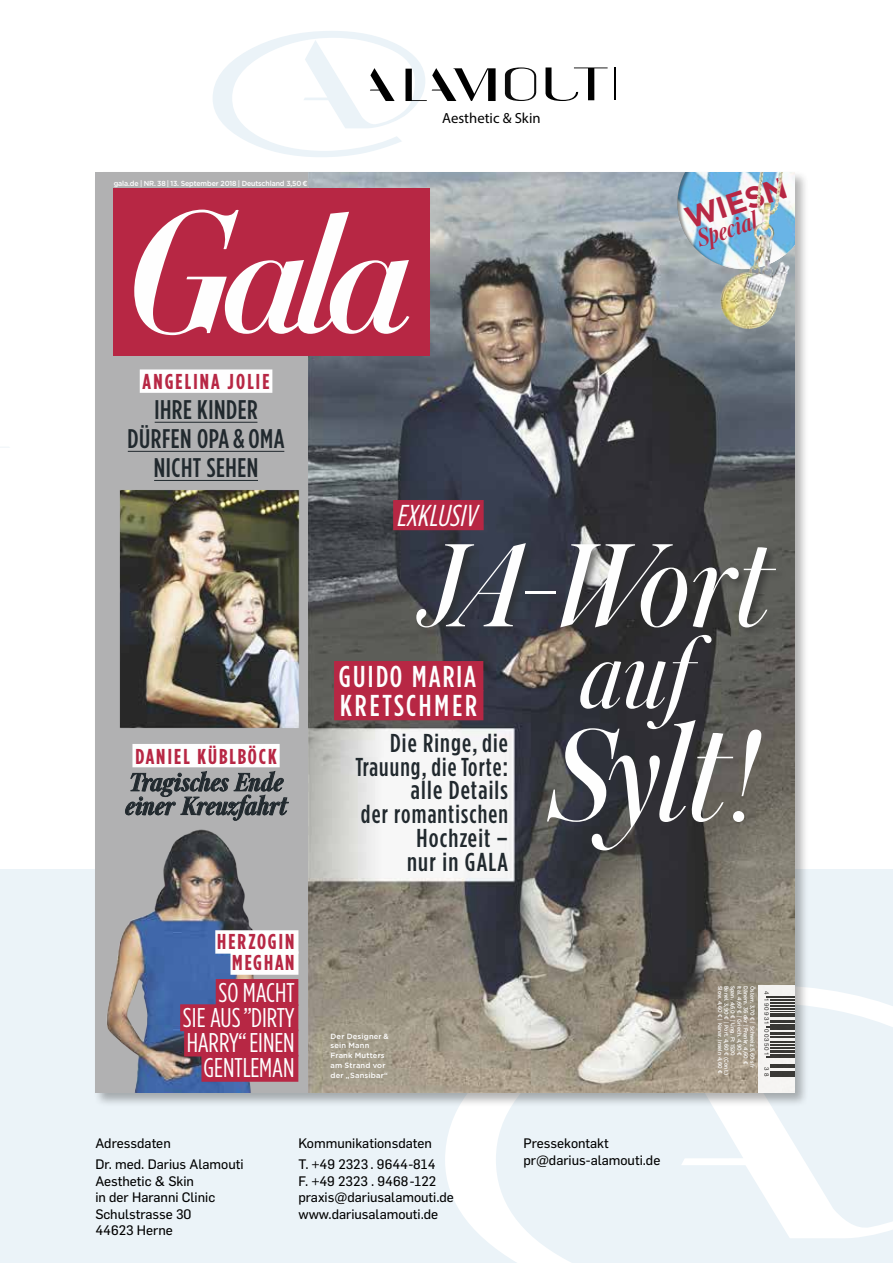
<style>
.page{position:relative;width:893px;height:1263px;background:#fff}
.page>*{position:absolute;margin:0;border:0;box-sizing:border-box;transform-origin:0 0}
.t1{font:129.3px "Glanz Gala Regular Hdl Italic";color:#fefefe}
.t2{font:116.4px "Glanz Gala Regular Hdl Italic";letter-spacing:-.065em;color:#fefefe}
.t3{font:92.4px "Glanz Gala Regular Hdl Italic";color:#fefefe}
.t4{font:700 30.3px "Gotham";color:#b72744}
.t5{font:500 30.15px/29.1px "Gotham Condensed";letter-spacing:.08em;color:#fefefe}
.t6{font:italic 30.15px "Gotham Condensed";color:#fefefe}
.t7{font:27px/25.2px "Gotham Condensed";color:#fefefe;text-align:right}
.t8{font:500 27px/29.1px "Gotham Condensed";letter-spacing:.02em;color:#21292e;text-align:center}
.t9{font:500 25.8px/23.7px "Gotham Condensed";letter-spacing:.045em;color:#21292e;text-align:right}
.t10{font:24.75px/23.7px "Glanz Gala Semibold Txt Italic";letter-spacing:-.015em;color:#21292e}
.t11{font:24.45px "Glanz Gala Semibold Txt Italic";color:#b72744;scale:.9 1}
.t12{font:700 21.6px/21.1px "Gotham Condensed";letter-spacing:.1em;color:#b72744;text-align:right}
.t13{font:14.7px "Myriad Pro";color:#000}
.t14{font:13.5px/16.5px "Flama Basic";color:#000}
.t15{font:500 7.5px/9.8px "Gotham";letter-spacing:.025em;color:#fefefe}
.t16{font:500 7.35px "Gotham";letter-spacing:-.01em;color:#fefefe;scale:.95 1}
.t17{font:6.3px "Helvetica";letter-spacing:.17em;color:#2e2e2d}
.t18{font:500 5.7px "Gotham";letter-spacing:.02em;color:#fefefe;scale:.86 1}
</style>
<div class="page">
<div style="left:0;top:870px;width:893px;height:393px;background:#ebf3f8"></div>
<svg style="left:445px;top:988px;width:448px;height:275px"></svg>
<hr style="left:614px;top:67px;width:1px;height:33px;background:#000">
<svg style="left:546px;top:67px;width:62px;height:34px"></svg>
<svg style="left:213px;top:31px;width:283px;height:126px"></svg>
<svg style="left:505px;top:67px;width:32px;height:34px"></svg>
<div style="left:93px;top:170px;width:716px;height:937px;background:#000;opacity:.3"></div>
<img style="left:308px;top:172px;width:487px;height:921px">
<div style="left:334px;top:661px;width:149px;height:30px;background:#b72744"></div>
<div style="left:334px;top:690px;width:149px;height:30px;background:#b72744"></div>
<div style="left:95px;top:172px;width:213px;height:921px;background:#b1b1b2"></div>
<div style="left:758px;top:986px;width:37px;height:107px;background:#f5f4f2"></div>
<svg style="left:766px;top:996px;width:28px;height:47px"></svg>
<hr style="left:770px;top:1044px;width:24px;height:2px;background:#2e2e2d">
<hr style="left:770px;top:1047px;width:24px;height:2px;background:#2e2e2d">
<svg style="left:766px;top:1050px;width:28px;height:8px"></svg>
<svg style="left:770px;top:1064px;width:24px;height:10px"></svg>
<hr style="left:770px;top:1075px;width:24px;height:2px;background:#2e2e2d">
<div style="left:140px;top:369px;width:132px;height:24px;background:#fefefe"></div>
<hr style="left:155px;top:422px;width:102px;height:1px;background:#21292e">
<hr style="left:128px;top:451px;width:156px;height:1px;background:#21292e">
<hr style="left:154px;top:480px;width:104px;height:1px;background:#21292e">
<div style="left:414px;top:541px;width:373px;height:98px;background:#2e2e2d;opacity:.65"></div>
<img style="left:107px;top:490px;width:193px;height:603px">
<div style="left:216px;top:979px;width:82px;height:27px;background:#b72744"></div>
<div style="left:180px;top:1004px;width:118px;height:27px;background:#b72744"></div>
<div style="left:184px;top:1029px;width:114px;height:27px;background:#b72744"></div>
<div style="left:201px;top:1055px;width:97px;height:27px;background:#b72744"></div>
<div style="left:132px;top:744px;width:148px;height:23px;background:#fefefe"></div>
<svg style="left:125px;top:771px;width:163px;height:49px"></svg>
<div style="left:215px;top:930px;width:83px;height:24px;background:#fefefe"></div>
<div style="left:230px;top:951px;width:68px;height:24px;background:#fefefe"></div>
<div style="left:393px;top:500px;width:91px;height:30px;background:#b72744"></div>
<svg style="left:659px;top:172px;width:42px;height:115px;background:#9cb2bf"></svg>
<img style="left:701px;top:172px;width:94px;height:165px">
<div style="left:114px;top:189px;width:316px;height:167px;background:#b72744"></div>
<svg style="left:134px;top:210px;width:275px;height:125px"></svg>
<p class="t16" style="left:114px;top:179px;width:206px">gala.de | NR. 38 | 13. September 2018 | Deutschland 3,50 €</p>
<p class="t13" style="left:442px;top:109px;width:100px">Aesthetic &amp; Skin</p>
<h3 class="t4" style="left:680px;top:200px;width:107px;rotate:-18deg">WIESN</h3>
<h3 class="t11" style="left:693px;top:225px;width:71px;rotate:-18deg">Special</h3>
<h3 class="t12" style="left:143px;top:370px;width:128px">ANGELINA JOLIE</h3>
<h3 class="t8" style="left:128px;top:394px;width:159px">IHRE KINDER<br>DÜRFEN OPA &amp; OMA<br>NICHT SEHEN</h3>
<h3 class="t12" style="left:135px;top:745px;width:143px">DANIEL KÜBLBÖCK</h3>
<h3 class="t10" style="left:125px;top:770px;width:164px">Tragisches Ende einer Kreuzfahrt</h3>
<h3 class="t12" style="left:217px;top:931px;width:79px">HERZOGIN<br>MEGHAN</h3>
<h3 class="t7" style="left:183px;top:979px;width:113px">SO MACHT<br>SIE AUS”DIRTY<br>HARRY“EINEN<br>GENTLEMAN</h3>
<h3 class="t6" style="left:396px;top:499px;width:88px">EXKLUSIV</h3>
<h2 class="t2" style="left:418px;top:513px;width:353px">JA-Wort</h2>
<h3 class="t5" style="left:339px;top:661px;width:139px">GUIDO MARIA<br>KRETSCHMER</h3>
<h3 class="t9" style="left:355px;top:730px;width:154px">Die Ringe, die<br>Trauung, die Torte: alle Details<br>der romantischen<br>Hochzeit –<br>nur in GALA</h3>
<h3 class="t3" style="left:578px;top:618px;width:115px">auf</h3>
<h1 class="t1" style="left:547px;top:695px;width:215px">Sylt!</h1>
<p class="t15" style="left:331px;top:1031px;width:60px">Der Designer &amp; sein Mann<br>Frank Mutters am Strand vor der „Sansibar“</p>
<p class="t18" style="left:724px;top:986px;width:104px;rotate:90deg">Slow. 4,60 € | Kanar. Inseln 4,60 €</p>
<p class="t18" style="left:730px;top:986px;width:106px;rotate:90deg">Benel. 3,90 € | Port. 4,60 € (Cont.)</p>
<p class="t18" style="left:737px;top:986px;width:83px;rotate:90deg">Span. 4,60 € | Ung. Ft 1520</p>
<p class="t18" style="left:743px;top:986px;width:83px;rotate:90deg">Ital. 4,60 € | Griech. 4,90 €</p>
<p class="t18" style="left:750px;top:986px;width:93px;rotate:90deg">Dänem. 36 dkr | Frankr. 4,60 €</p>
<p class="t18" style="left:756px;top:986px;width:97px;rotate:90deg">Österr. 3,70 € | Schweiz 5,60 sfr</p>
<p class="t17" style="left:772px;top:991px;width:66px;rotate:90deg">4 190931 003501</p>
<p class="t17" style="left:772px;top:1067px;width:11px;rotate:90deg">3 8</p>
<p class="t14" style="left:95px;top:1132px;width:150px;line-height:21px">Adressdaten<br>Dr. med. Darius Alamouti</p>
<p class="t14" style="left:95px;top:1172px;width:121px">Aesthetic &amp; Skin<br>in der Haranni Clinic<br>Schulstrasse 30<br>44623 Herne</p>
<p class="t14" style="left:298px;top:1132px;width:139px;line-height:21px">Kommunikationsdaten<br>T. +49 2323 . 9644-814</p>
<p class="t14" style="left:298px;top:1172px;width:157px">F. +49 2323 . 9468-122 praxis@dariusalamouti.de www.dariusalamouti.de</p>
<p class="t14" style="left:523px;top:1134px;width:138px">Pressekontakt pr@darius-alamouti.de</p>
</div>
